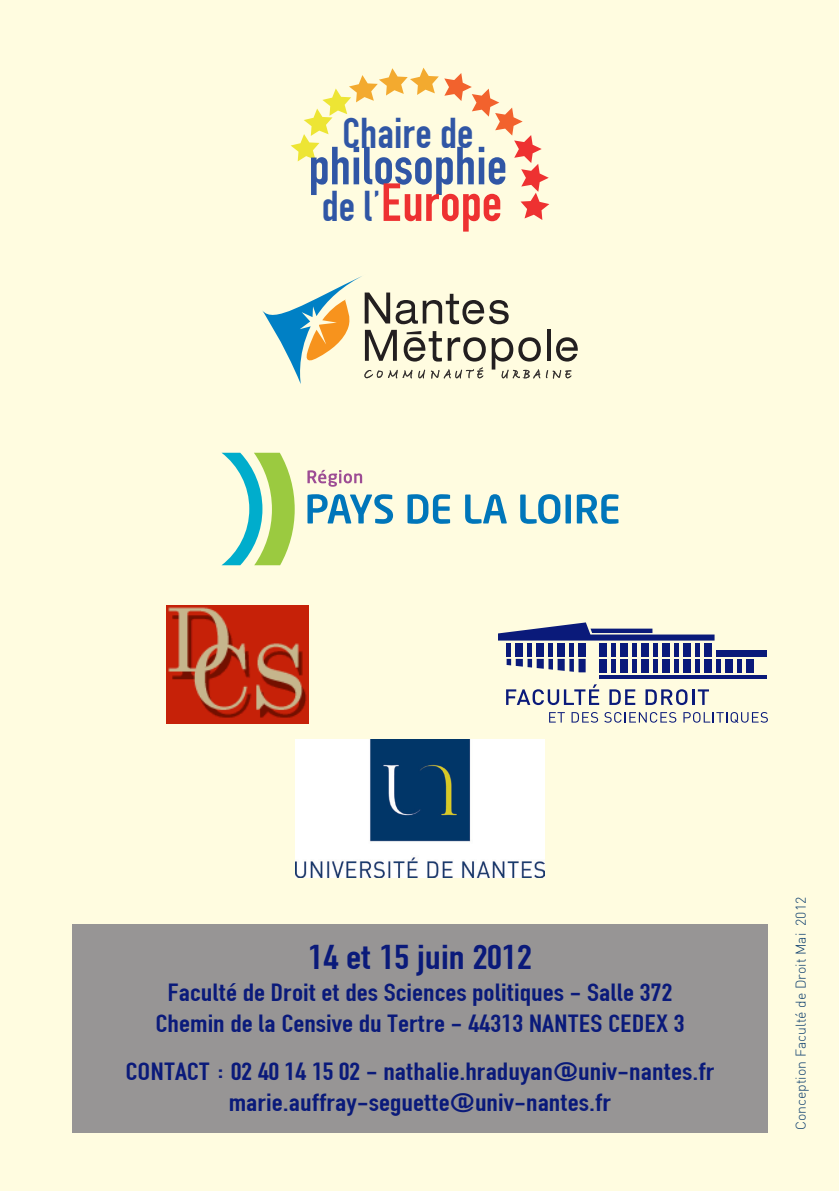
<style>
.page{position:relative;width:840px;height:1191px;background:#fff}
.page>*{position:absolute;margin:0;border:0;box-sizing:border-box;transform-origin:0 0}
.t1{font:56.2px "DIN 1451 Engschrift Regular";color:#3056a5}
.t2{font:56.2px "DIN 1451 Engschrift Regular";color:#ee3131}
.t3{font:45px "DIN 1451 Engschrift Regular";color:#3056a5}
.t4{font:36px "DIN 1451 Engschrift Regular";color:#0a1a7a;scale:1.2 1}
.t5{font:26px/31.2px "DIN 1451 Engschrift Regular";color:#0a1a7a;text-align:center;scale:1.2 1}
.t6{font:300 14px "DIN";color:#0d3e6e}
.s1{font-size:45px;color:#3056a5}
</style>
<div class="page">
<div style="left:0;top:1px;width:838px;height:1190px;background:#fffce0"></div>
<div style="left:72px;top:924px;width:695px;height:209px;background:#979595"></div>
<div style="left:506px;top:643px;width:5px;height:14px;background:#0a1a7a"></div>
<div style="left:515px;top:643px;width:7px;height:14px;background:#0a1a7a"></div>
<hr style="left:527px;top:643px;width:4px;height:14px;background:#0a1a7a">
<div style="left:536px;top:643px;width:7px;height:14px;background:#0a1a7a"></div>
<hr style="left:548px;top:643px;width:4px;height:14px;background:#0a1a7a">
<div style="left:557px;top:643px;width:7px;height:14px;background:#0a1a7a"></div>
<hr style="left:569px;top:643px;width:4px;height:14px;background:#0a1a7a">
<div style="left:578px;top:643px;width:7px;height:14px;background:#0a1a7a"></div>
<div style="left:599px;top:643px;width:7px;height:14px;background:#0a1a7a"></div>
<hr style="left:611px;top:643px;width:4px;height:14px;background:#0a1a7a">
<div style="left:620px;top:643px;width:7px;height:14px;background:#0a1a7a"></div>
<div style="left:631px;top:643px;width:5px;height:14px;background:#0a1a7a"></div>
<div style="left:641px;top:643px;width:7px;height:14px;background:#0a1a7a"></div>
<div style="left:652px;top:643px;width:5px;height:14px;background:#0a1a7a"></div>
<div style="left:661px;top:643px;width:8px;height:14px;background:#0a1a7a"></div>
<div style="left:673px;top:643px;width:5px;height:14px;background:#0a1a7a"></div>
<div style="left:682px;top:643px;width:7px;height:14px;background:#0a1a7a"></div>
<div style="left:694px;top:643px;width:5px;height:14px;background:#0a1a7a"></div>
<div style="left:703px;top:643px;width:7px;height:14px;background:#0a1a7a"></div>
<div style="left:599px;top:659px;width:7px;height:13px;background:#0a1a7a"></div>
<hr style="left:611px;top:659px;width:4px;height:13px;background:#0a1a7a">
<div style="left:620px;top:659px;width:7px;height:13px;background:#0a1a7a"></div>
<div style="left:631px;top:659px;width:5px;height:13px;background:#0a1a7a"></div>
<div style="left:641px;top:659px;width:7px;height:13px;background:#0a1a7a"></div>
<div style="left:652px;top:659px;width:5px;height:13px;background:#0a1a7a"></div>
<div style="left:661px;top:659px;width:8px;height:13px;background:#0a1a7a"></div>
<div style="left:673px;top:659px;width:5px;height:13px;background:#0a1a7a"></div>
<div style="left:682px;top:659px;width:7px;height:13px;background:#0a1a7a"></div>
<div style="left:694px;top:659px;width:5px;height:13px;background:#0a1a7a"></div>
<div style="left:703px;top:659px;width:7px;height:13px;background:#0a1a7a"></div>
<div style="left:715px;top:659px;width:5px;height:13px;background:#0a1a7a"></div>
<div style="left:724px;top:659px;width:7px;height:13px;background:#0a1a7a"></div>
<div style="left:736px;top:659px;width:5px;height:13px;background:#0a1a7a"></div>
<div style="left:745px;top:659px;width:8px;height:13px;background:#0a1a7a"></div>
<div style="left:715px;top:650px;width:51px;height:6px;background:#0a1a7a"></div>
<hr style="left:599px;top:675px;width:167px;height:3px;background:#0a1a7a">
<svg style="left:506px;top:659px;width:37px;height:9px"></svg>
<svg style="left:548px;top:659px;width:4px;height:10px"></svg>
<svg style="left:557px;top:659px;width:7px;height:12px"></svg>
<svg style="left:569px;top:659px;width:4px;height:13px"></svg>
<svg style="left:578px;top:659px;width:7px;height:13px"></svg>
<svg style="left:498px;top:622px;width:216px;height:18px"></svg>
<svg style="left:506px;top:684px;width:93px;height:21px"></svg>
<svg style="left:609px;top:689px;width:26px;height:16px"></svg>
<svg style="left:645px;top:689px;width:42px;height:16px"></svg>
<hr style="left:691px;top:689px;width:3px;height:16px;background:#0a1a7a">
<svg style="left:697px;top:689px;width:11px;height:16px"></svg>
<svg style="left:549px;top:712px;width:15px;height:10px"></svg>
<svg style="left:571px;top:712px;width:26px;height:10px"></svg>
<svg style="left:604px;top:712px;width:72px;height:10px"></svg>
<svg style="left:683px;top:712px;width:84px;height:11px"></svg>
<img style="left:166px;top:605px;width:142px;height:118px">
<svg style="left:307px;top:494px;width:86px;height:30px"></svg>
<svg style="left:407px;top:494px;width:43px;height:30px"></svg>
<svg style="left:465px;top:494px;width:41px;height:30px"></svg>
<svg style="left:520px;top:494px;width:40px;height:30px"></svg>
<div style="left:565px;top:494px;width:5px;height:29px;background:#0076ba"></div>
<svg style="left:576px;top:494px;width:42px;height:30px"></svg>
<svg style="left:307px;top:470px;width:55px;height:17px"></svg>
<svg style="left:222px;top:453px;width:72px;height:112px"></svg>
<svg style="left:262px;top:276px;width:315px;height:108px"></svg>
<svg style="left:290px;top:68px;width:148px;height:93px"></svg>
<svg style="left:444px;top:73px;width:105px;height:147px"></svg>
<img style="left:296px;top:739px;width:248px;height:138px">
<h2 class="t3" style="left:342px;top:107px;width:133px">Chaire de</h2>
<h1 class="t1" style="left:308px;top:133px;width:200px">philosophie</h1>
<h1 class="t2" style="left:321px;top:170px;width:182px"><span class="s1">de l’</span>Europe</h1>
<h3 class="t4" style="left:308px;top:936px;width:188px">14 et 15 juin 2012</h3>
<p class="t5" style="left:155px;top:976px;width:442px">Faculté de Droit et des Sciences politiques - Salle 372<br>Chemin de la Censive du Tertre - 44313 NANTES CEDEX 3</p>
<p class="t5" style="left:125px;top:1055px;width:492px">CONTACT : 02 40 14 15 02 - nathalie.hraduyan@univ-nantes.fr marie.auffray-seguette@univ-nantes.fr</p>
<p class="t6" style="left:794px;top:1130px;width:235px;rotate:-90deg">Conception Faculté de Droit Mai 2012</p>
</div>
